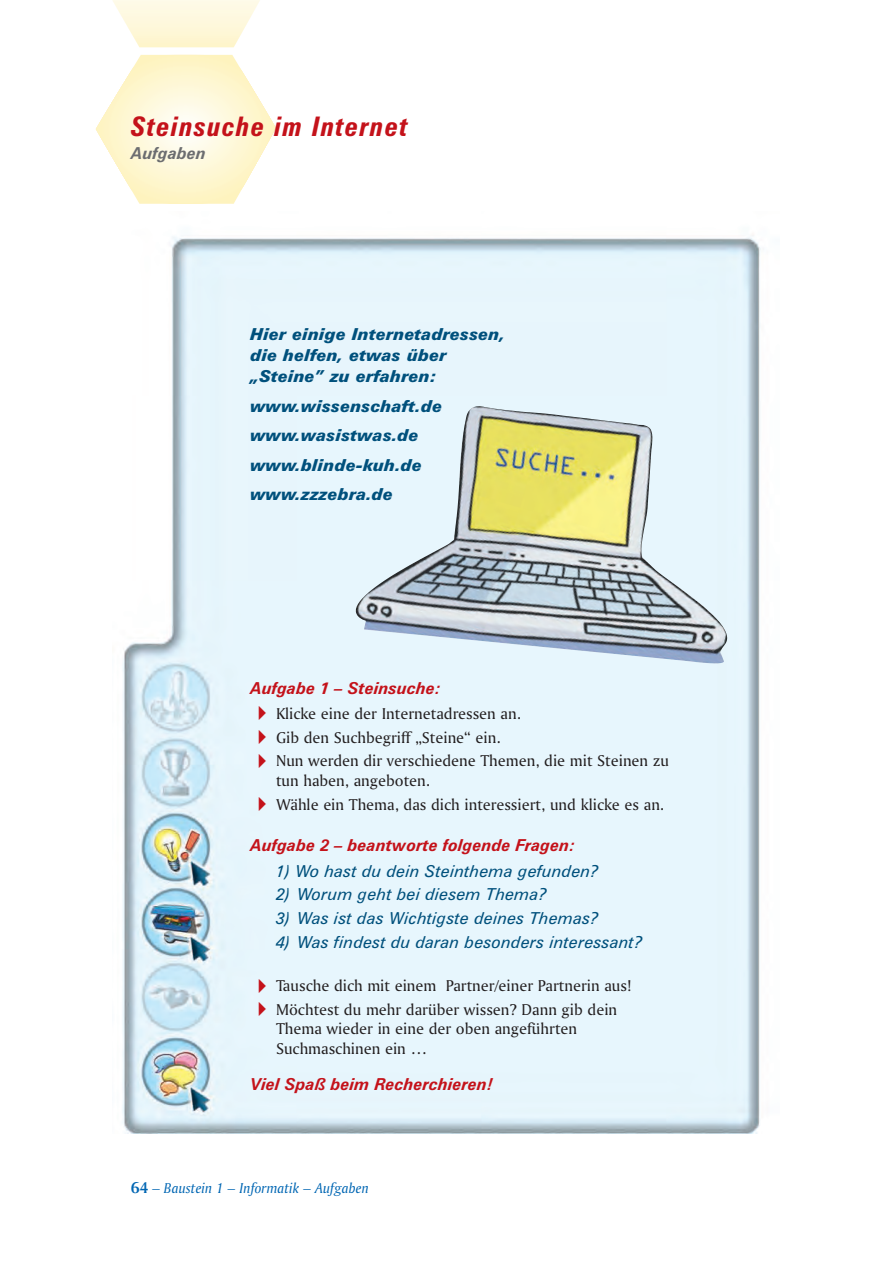
<style>
.page{position:relative;width:881px;height:1263px;background:#fff}
.page>*{position:absolute;margin:0;border:0;box-sizing:border-box;transform-origin:0 0}
.t1{font:italic 700 condensed 27px "Zurich BT";letter-spacing:.05em;color:#c4121a}
.t2{font:16.5px/19.5px "Amerigo BT Roman A";color:#231f20}
.t3{font:italic 16.5px "Zurich BT";color:#00507c}
.t4{font:italic 900 16.5px/29.5px "Zurich BT";color:#00507c}
.t5{font:italic 700 16.5px "Zurich BT";color:#c4121a}
.t6{font:italic 700 16.5px "Zurich BT";color:#6c6d70}
.t7{font:15px "Amerigo BT Italic A";color:#0166b3}
.s1{color:#c4121a}
.s2{font-family:"Amerigo BT Bold A";font-size:16.5px}
</style>
<div class="page">
<img style="left:122px;top:237px;width:639px;height:897px">
<hr style="left:96px;top:2px;width:180px;height:2px;background:#fefae3">
<hr style="left:96px;top:0;width:180px;height:2px;background:#fefae5">
<hr style="left:96px;top:6px;width:180px;height:2px;background:#fef9df">
<hr style="left:96px;top:4px;width:180px;height:2px;background:#fefae1">
<hr style="left:96px;top:10px;width:180px;height:2px;background:#fef9dc">
<hr style="left:96px;top:8px;width:180px;height:2px;background:#fef9de">
<hr style="left:96px;top:14px;width:180px;height:2px;background:#fef8d9">
<hr style="left:96px;top:12px;width:180px;height:2px;background:#fef9db">
<hr style="left:96px;top:18px;width:180px;height:2px;background:#fef7d6">
<hr style="left:96px;top:16px;width:180px;height:2px;background:#fef7d7">
<hr style="left:96px;top:22px;width:180px;height:2px;background:#fef7d3">
<hr style="left:96px;top:20px;width:180px;height:2px;background:#fef7d4">
<hr style="left:96px;top:26px;width:180px;height:2px;background:#fef6cf">
<hr style="left:96px;top:24px;width:180px;height:2px;background:#fef7d1">
<hr style="left:96px;top:30px;width:180px;height:2px;background:#fef6cc">
<hr style="left:96px;top:28px;width:180px;height:2px;background:#fef6ce">
<hr style="left:96px;top:34px;width:180px;height:2px;background:#fef6ca">
<hr style="left:96px;top:32px;width:180px;height:2px;background:#fef6cb">
<hr style="left:96px;top:38px;width:180px;height:2px;background:#fef4c6">
<hr style="left:96px;top:36px;width:180px;height:2px;background:#fef4c7">
<hr style="left:96px;top:47px;width:180px;height:1px;background:#fef3c0">
<hr style="left:96px;top:46px;width:180px;height:1px;background:#fef4c1">
<hr style="left:96px;top:45px;width:180px;height:1px;background:#fef4c2">
<hr style="left:96px;top:43px;width:180px;height:2px;background:#fef4c2">
<hr style="left:96px;top:41px;width:180px;height:2px;background:#fef4c3">
<hr style="left:96px;top:40px;width:180px;height:2px;background:#fef4c4">
<svg style="left:96px;top:55px;width:180px;height:149px"></svg>
<img style="left:355px;top:406px;width:371px;height:257px">
<p class="t1" style="left:131px;top:117px;width:277px">Steinsuche im Internet</p>
<p class="t6" style="left:131px;top:147px;width:76px">Aufgaben</p>
<p class="t4" style="left:250px;top:325px;width:256px;line-height:21px">Hier einige Internetadressen, die helfen, etwas über „Steine” zu erfahren:</p>
<p class="t4" style="left:250px;top:393px;width:193px">www.wissenschaft.de www.wasistwas.de www.blinde-kuh.de www.zzzebra.de</p>
<p class="t5" style="left:250px;top:682px;width:192px">Aufgabe 1 – Steinsuche:</p>
<p class="t2" style="left:250px;top:705px;width:272px"><span class="s1">•</span> Klicke eine der Internetadressen an.</p>
<p class="t2" style="left:250px;top:729px;width:251px"><span class="s1">•</span> Gib den Suchbegriff „Steine“ ein.</p>
<p class="t2" style="left:276px;top:752px;width:394px;text-indent:-26px"><span class="s1">•</span> Nun werden dir verschiedene Themen, die mit Steinen zu tun haben, angeboten.</p>
<p class="t2" style="left:250px;top:796px;width:415px"><span class="s1">•</span> Wähle ein Thema, das dich interessiert, und klicke es an.</p>
<p class="t5" style="left:250px;top:839px;width:326px">Aufgabe 2 – beantworte folgende Fragen:</p>
<p class="t3" style="left:276px;top:865px;width:324px">1) Wo hast du dein Steinthema gefunden?</p>
<p class="t3" style="left:276px;top:888px;width:272px">2) Worum geht bei diesem Thema?</p>
<p class="t3" style="left:276px;top:912px;width:324px">3) Was ist das Wichtigste deines Themas?</p>
<p class="t3" style="left:276px;top:936px;width:368px">4) Was findest du daran besonders interessant?</p>
<p class="t2" style="left:250px;top:977px;width:382px"><span class="s1">•</span> Tausche dich mit einem Partner/einer Partnerin aus!</p>
<p class="t2" style="left:276px;top:1001px;width:342px;text-indent:-26px"><span class="s1">•</span> Möchtest du mehr darüber wissen? Dann gib dein<br>Thema wieder in eine der oben angeführten<br>Suchmaschinen ein …</p>
<p class="t5" style="left:250px;top:1078px;width:244px">Viel Spaß beim Recherchieren!</p>
<p class="t7" style="left:131px;top:1182px;width:239px"><span class="s2">64</span> – Baustein 1 – Informatik – Aufgaben</p>
</div>
